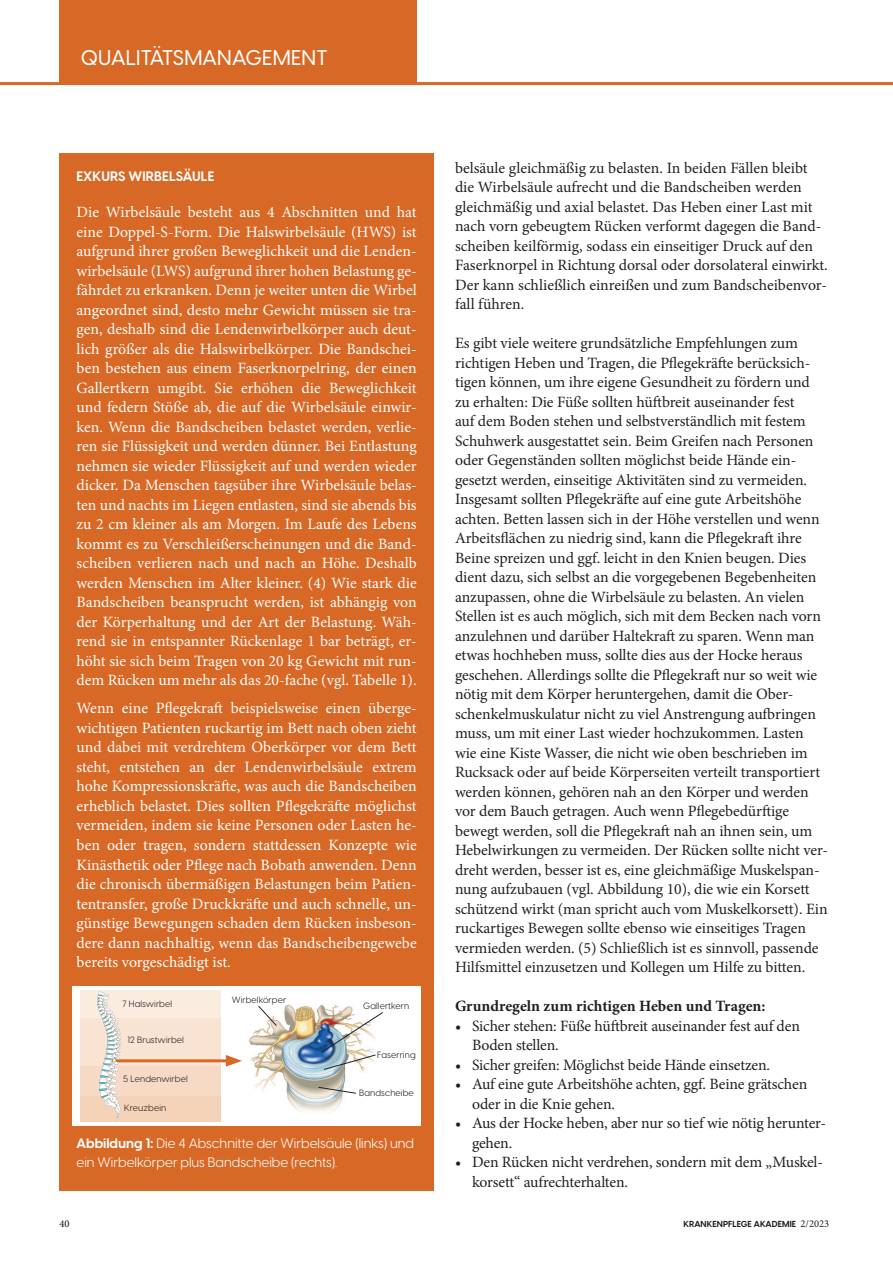
<style>
.page{position:relative;width:893px;height:1263px;background:#fff}
.page>*{position:absolute;margin:0;border:0;box-sizing:border-box;transform-origin:0 0}
.t1{font:500 21px "Visby CF";letter-spacing:.01em;color:#fff}
.KPA_Grundschrift{font:15.75px/19.5px "Minion Pro";letter-spacing:-.005em;color:#231f20}
.KPA_Kst_Grund{font:15.75px/19.5px "Minion Pro";color:#fff;text-align:justify}
.KPA_Grundschrift-2{font:700 15.75px "Minion Pro";color:#231f20}
.KPA_TAB_BU{font:13.5px/19.5px "Visby CF";color:#fff}
.KPA_Kst_ÜS{font:700 13.5px "Visby CF";letter-spacing:.01em;color:#fff}
.t2{font:500 10.5px "Minion Pro";color:#231f20}
.KPA_TAB_Grund{font:9px "Visby CF";letter-spacing:.01em;color:#231f20}
.t3{font:700 8.7px "Visby CF";letter-spacing:.01em;color:#231f20}
.s1{font-weight:700}
.s2{font-family:"Minion Pro";font-weight:400;font-size:10.5px}
</style>
<div class="page">
<hr style="left:0;top:82px;width:893px;height:3px;background:#d86825">
<div style="left:60px;top:0;width:357px;height:84px;background:#d86825"></div>
<div style="left:60px;top:153px;width:374px;height:1038px;background:#d86825"></div>
<div style="left:72px;top:986px;width:349px;height:140px;background:#fff"></div>
<img style="left:249px;top:1004px;width:115px;height:108px">
<div style="left:81px;top:1096px;width:140px;height:26px;background:#f5d3b9"></div>
<div style="left:81px;top:1066px;width:140px;height:30px;background:#f6dac5"></div>
<div style="left:81px;top:1017px;width:140px;height:49px;background:#f9e3d2"></div>
<div style="left:81px;top:990px;width:140px;height:27px;background:#faecdf"></div>
<hr style="left:105px;top:1059px;width:127px;height:3px;background:#d86825">
<svg style="left:226px;top:1055px;width:16px;height:12px"></svg>
<svg style="left:97px;top:991px;width:24px;height:130px"></svg>
<svg style="left:257px;top:1005px;width:20px;height:22px"></svg>
<img style="left:320px;top:1011px;width:63px;height:59px">
<svg style="left:318px;top:1086px;width:39px;height:8px"></svg>
<h1 class="t1" style="left:81px;top:42px;width:248px">QUALITÄTSMANAGEMENT</h1>
<p class="KPA_Kst_ÜS" style="left:77px;top:166px;width:139px">EXKURS WIRBELSÄULE</p>
<p class="KPA_Kst_Grund" style="left:77px;top:203px;width:342px">Die Wirbelsäule besteht aus 4 Abschnitten und hat eine Doppel-S-Form. Die Halswirbelsäule (HWS) ist aufgrund ihrer großen Beweglichkeit und die Lenden&shy;wirbelsäule (LWS) aufgrund ihrer hohen Belastung ge&shy;fährdet zu erkranken. Denn je weiter unten die Wirbel angeordnet sind, desto mehr Gewicht müssen sie tra&shy;gen, deshalb sind die Lendenwirbelkörper auch deut&shy;lich größer als die Halswirbelkörper. Die Bandschei&shy;ben bestehen aus einem Faserknorpelring, der einen Gallertkern umgibt. Sie erhöhen die Beweglichkeit und federn Stöße ab, die auf die Wirbelsäule einwir&shy;ken. Wenn die Bandscheiben belastet werden, verlie&shy;ren sie Flüssigkeit und werden dünner. Bei Entlastung nehmen sie wieder Flüssigkeit auf und werden wieder dicker. Da Menschen tagsüber ihre Wirbelsäule belas&shy;ten und nachts im Liegen entlasten, sind sie abends bis zu 2 cm kleiner als am Morgen. Im Laufe des Lebens kommt es zu Verschleißerscheinungen und die Band&shy;scheiben verlieren nach und nach an Höhe. Deshalb werden Menschen im Alter kleiner. (4) Wie stark die Bandscheiben beansprucht werden, ist abhängig von der Körperhaltung und der Art der Belastung. Wäh&shy;rend sie in entspannter Rückenlage 1 bar beträgt, er&shy;höht sie sich beim Tragen von 20 kg Gewicht mit run&shy;dem Rücken um mehr als das 20-fache (vgl. Tabelle 1).</p>
<p class="KPA_Kst_Grund" style="left:77px;top:699px;width:342px">Wenn eine Pflegekraft beispielsweise einen überge&shy;wichtigen Patienten ruckartig im Bett nach oben zieht und dabei mit verdrehtem Oberkörper vor dem Bett steht, entstehen an der Lendenwirbelsäule extrem hohe Kompressionskräfte, was auch die Bandscheiben erheblich belastet. Dies sollten Pflegekräfte möglichst vermeiden, indem sie keine Personen oder Lasten he&shy;ben oder tragen, sondern stattdessen Konzepte wie Kinästhetik oder Pflege nach Bobath anwenden. Denn die chronisch übermäßigen Belastungen beim Patien&shy;tentransfer, große Druckkräfte und auch schnelle, un&shy;günstige Bewegungen schaden dem Rücken insbeson&shy;dere dann nachhaltig, wenn das Bandscheibengewebe bereits vorgeschädigt ist.</p>
<p class="KPA_TAB_Grund" style="left:123px;top:996px;width:51px">7 Halswirbel</p>
<p class="KPA_TAB_Grund" style="left:128px;top:1033px;width:58px">12 Brustwirbel</p>
<p class="KPA_TAB_Grund" style="left:123px;top:1072px;width:66px">5 Lendenwirbel</p>
<p class="KPA_TAB_Grund" style="left:124px;top:1101px;width:44px">Kreuzbein</p>
<p class="KPA_TAB_Grund" style="left:232px;top:993px;width:56px">Wirbelkörper</p>
<p class="KPA_TAB_Grund" style="left:363px;top:999px;width:48px">Gallertkern</p>
<p class="KPA_TAB_Grund" style="left:377px;top:1047px;width:40px">Faserring</p>
<p class="KPA_TAB_Grund" style="left:359px;top:1086px;width:56px">Bandscheibe</p>
<p class="KPA_TAB_BU" style="left:77px;top:1132px;width:339px"><span class="s1">Abbildung 1:</span> Die 4 Abschnitte der Wirbelsäule (links) und ein Wirbelkörper plus Bandscheibe (rechts).</p>
<p class="KPA_Grundschrift" style="left:455px;top:158px;width:374px">belsäule gleichmäßig zu belasten. In beiden Fällen bleibt die Wirbelsäule aufrecht und die Bandscheiben werden gleichmäßig und axial belastet. Das Heben einer Last mit nach vorn gebeugtem Rücken verformt dagegen die Band&shy;scheiben keilförmig, sodass ein einseitiger Druck auf den Faserknorpel in Richtung dorsal oder dorsolateral einwirkt.<br>Der kann schließlich einreißen und zum Bandscheibenvor&shy;fall führen.</p>
<p class="KPA_Grundschrift" style="left:455px;top:333px;width:375px">Es gibt viele weitere grundsätzliche Empfehlungen zum richtigen Heben und Tragen, die Pflegekräfte berücksich&shy;tigen können, um ihre eigene Gesundheit zu fördern und zu erhalten: Die Füße sollten hüftbreit auseinander fest<br>auf dem Boden stehen und selbstverständlich mit festem Schuhwerk ausgestattet sein. Beim Greifen nach Personen oder Gegenständen sollten möglichst beide Hände ein&shy;gesetzt werden, einseitige Aktivitäten sind zu vermeiden.<br>Insgesamt sollten Pflegekräfte auf eine gute Arbeitshöhe achten. Betten lassen sich in der Höhe verstellen und wenn Arbeitsflächen zu niedrig sind, kann die Pflegekraft ihre Beine spreizen und ggf. leicht in den Knien beugen. Dies dient dazu, sich selbst an die vorgegebenen Begebenheiten anzupassen, ohne die Wirbelsäule zu belasten. An vielen Stellen ist es auch möglich, sich mit dem Becken nach vorn anzulehnen und darüber Haltekraft zu sparen. Wenn man etwas hochheben muss, sollte dies aus der Hocke heraus geschehen. Allerdings sollte die Pflegekraft nur so weit wie nötig mit dem Körper heruntergehen, damit die Ober&shy;schenkelmuskulatur nicht zu viel Anstrengung aufbringen muss, um mit einer Last wieder hochzukommen. Lasten wie eine Kiste Wasser, die nicht wie oben beschrieben im Rucksack oder auf beide Körperseiten verteilt transportiert werden können, gehören nah an den Körper und werden vor dem Bauch getragen. Auch wenn Pflegebedürftige bewegt werden, soll die Pflegekraft nah an ihnen sein, um Hebelwirkungen zu vermeiden. Der Rücken sollte nicht ver&shy;dreht werden, besser ist es, eine gleichmäßige Muskelspan&shy;nung aufzubauen (vgl. Abbildung 10), die wie ein Korsett schützend wirkt (man spricht auch vom Muskelkorsett). Ein ruckartiges Bewegen sollte ebenso wie einseitiges Tragen vermieden werden. (5) Schließlich ist es sinnvoll, passende Hilfsmittel einzusetzen und Kollegen um Hilfe zu bitten.</p>
<p class="KPA_Grundschrift-2" style="left:455px;top:995px;width:312px">Grundregeln zum richtigen Heben und Tragen:</p>
<p class="KPA_Grundschrift" style="left:472px;top:1016px;width:329px;text-indent:-17px">• Sicher stehen: Füße hüftbreit auseinander fest auf den<br>Boden stellen.</p>
<p class="KPA_Grundschrift" style="left:455px;top:1055px;width:317px">• Sicher greifen: Möglichst beide Hände einsetzen.</p>
<p class="KPA_Grundschrift" style="left:472px;top:1074px;width:337px;text-indent:-17px">• Auf eine gute Arbeitshöhe achten, ggf. Beine grätschen oder in die Knie gehen.</p>
<p class="KPA_Grundschrift" style="left:472px;top:1113px;width:356px;text-indent:-17px">• Aus der Hocke heben, aber nur so tief wie nötig herunter&shy;gehen.</p>
<p class="KPA_Grundschrift" style="left:472px;top:1152px;width:352px;text-indent:-17px">• Den Rücken nicht verdrehen, sondern mit dem „Muskel&shy;korsett“ aufrechterhalten.</p>
<p class="t2" style="left:60px;top:1217px;width:12px">40</p>
<p class="t3" style="left:683px;top:1217px;width:147px">KRANKENPFLEGE AKADEMIE <span class="s2">2/2023</span></p>
</div>
